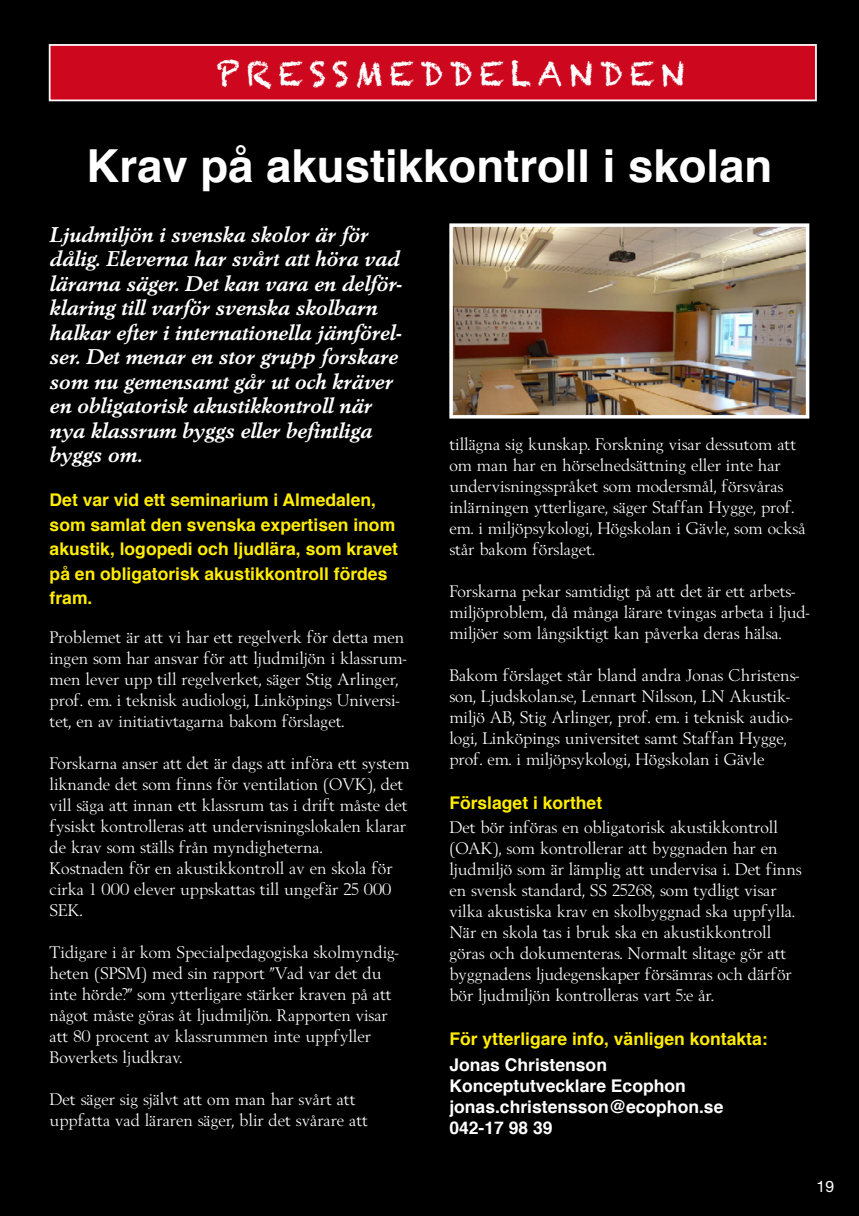
<style>
.page{position:relative;width:859px;height:1216px;background:#fff}
.page>*{position:absolute;margin:0;border:0;box-sizing:border-box;transform-origin:0 0}
.t1{font:700 45.5px "Helvetica";color:#fff}
.t2{font:33.25px "Chalkduster";letter-spacing:.19em;color:#fff}
.t3{font:italic 700 21px/24.5px "Berling";color:#fff}
.t4{font:17.5px/21px "Berling";color:#fff}
.t5{font:700 17.5px/24.5px "Helvetica";color:#ffed00}
.t6{font:700 17.5px/21px "Helvetica";color:#fff}
.t7{font:15.75px "Helvetica Neue";color:#fff}
</style>
<div class="page">
<div style="left:0;top:0;width:858px;height:1215px;background:#000"></div>
<img style="left:449px;top:223px;width:361px;height:196px">
<div style="left:49px;top:44px;width:767px;height:57px;background:#cd071e;border:2px solid #fff"></div>
<h2 class="t2" style="left:216px;top:54px;width:469px">PRESSMEDDELANDEN</h2>
<h1 class="t1" style="left:86px;top:129px;width:687px">Krav på akustikkontroll i skolan</h1>
<p class="t3" style="left:50px;top:222px;width:354px">Ljudmiljön i svenska skolor är för dålig. Eleverna har svårt att höra vad lärarna säger. Det kan vara en delför&shy;klaring till varför svenska skolbarn halkar efter i internationella jämförel&shy;ser. Det menar en stor grupp forskare som nu gemensamt går ut och kräver en obligatorisk akustikkontroll när nya klassrum byggs eller befintliga byggs om.</p>
<p class="t5" style="left:50px;top:488px;width:350px">Det var vid ett seminarium i Almedalen, som samlat den svenska expertisen inom akustik, logopedi och ljudlära, som kravet på en obligatorisk akustikkontroll fördes fram.</p>
<p class="t4" style="left:50px;top:628px;width:358px">Problemet är att vi har ett regelverk för detta men ingen som har ansvar för att ljudmiljön i klassrum&shy;men lever upp till regelverket, säger Stig Arlinger, prof. em. i teknisk audiologi, Linköpings Universi&shy;tet, en av initiativtagarna bakom förslaget.</p>
<p class="t4" style="left:50px;top:754px;width:361px">Forskarna anser att det är dags att införa ett system liknande det som finns för ventilation (OVK), det vill säga att innan ett klassrum tas i drift måste det fysiskt kontrolleras att undervisningslokalen klarar de krav som ställs från myndigheterna.<br>Kostnaden för en akustikkontroll av en skola för cirka 1 000 elever uppskattas till ungefär 25 000<br>SEK.</p>
<p class="t4" style="left:50px;top:943px;width:350px">Tidigare i år kom Specialpedagogiska skolmyndig&shy;heten (SPSM) med sin rapport ”Vad var det du inte hörde?” som ytterligare stärker kraven på att något måste göras åt ljudmiljön. Rapporten visar att 80 procent av klassrummen inte uppfyller Boverkets ljudkrav.</p>
<p class="t4" style="left:50px;top:1090px;width:320px">Det säger sig självt att om man har svårt att uppfatta vad läraren säger, blir det svårare att</p>
<p class="t4" style="left:449px;top:435px;width:357px">tillägna sig kunskap. Forskning visar dessutom att om man har en hörselnedsättning eller inte har undervisningsspråket som modersmål, försvåras inlärningen ytterligare, säger Staffan Hygge, prof. em. i miljöpsykologi, Högskolan i Gävle, som också står bakom förslaget.</p>
<p class="t4" style="left:449px;top:582px;width:361px">Forskarna pekar samtidigt på att det är ett arbets&shy;miljöproblem, då många lärare tvingas arbeta i ljud&shy;miljöer som långsiktigt kan påverka deras hälsa.</p>
<p class="t4" style="left:449px;top:666px;width:351px">Bakom förslaget står bland andra Jonas Christens&shy;son, Ljudskolan.se, Lennart Nilsson, LN Akustik&shy;miljö AB, Stig Arlinger, prof. em. i teknisk audio&shy;logi, Linköpings universitet samt Staffan Hygge, prof. em. i miljöpsykologi, Högskolan i Gävle</p>
<p class="t5" style="left:449px;top:790px;width:154px">Förslaget i korthet</p>
<p class="t4" style="left:449px;top:818px;width:354px">Det bör införas en obligatorisk akustikkontroll (OAK), som kontrollerar att byggnaden har en ljudmiljö som är lämplig att undervisa i. Det finns en svensk standard, SS 25268, som tydligt visar vilka akustiska krav en skolbyggnad ska uppfylla.<br>När en skola tas i bruk ska en akustikkontroll göras och dokumenteras. Normalt slitage gör att byggnadens ljudegenskaper försämras och därför bör ljudmiljön kontrolleras vart 5:e år.</p>
<p class="t5" style="left:449px;top:1026px;width:319px">För ytterligare info, vänligen kontakta:</p>
<p class="t6" style="left:449px;top:1054px;width:275px">Jonas Christenson<br>Konceptutvecklare Ecophon jonas.christensson@ecophon.se<br>042-17 98 39</p>
<p class="t7" style="left:816px;top:1177px;width:19px">19</p>
</div>
